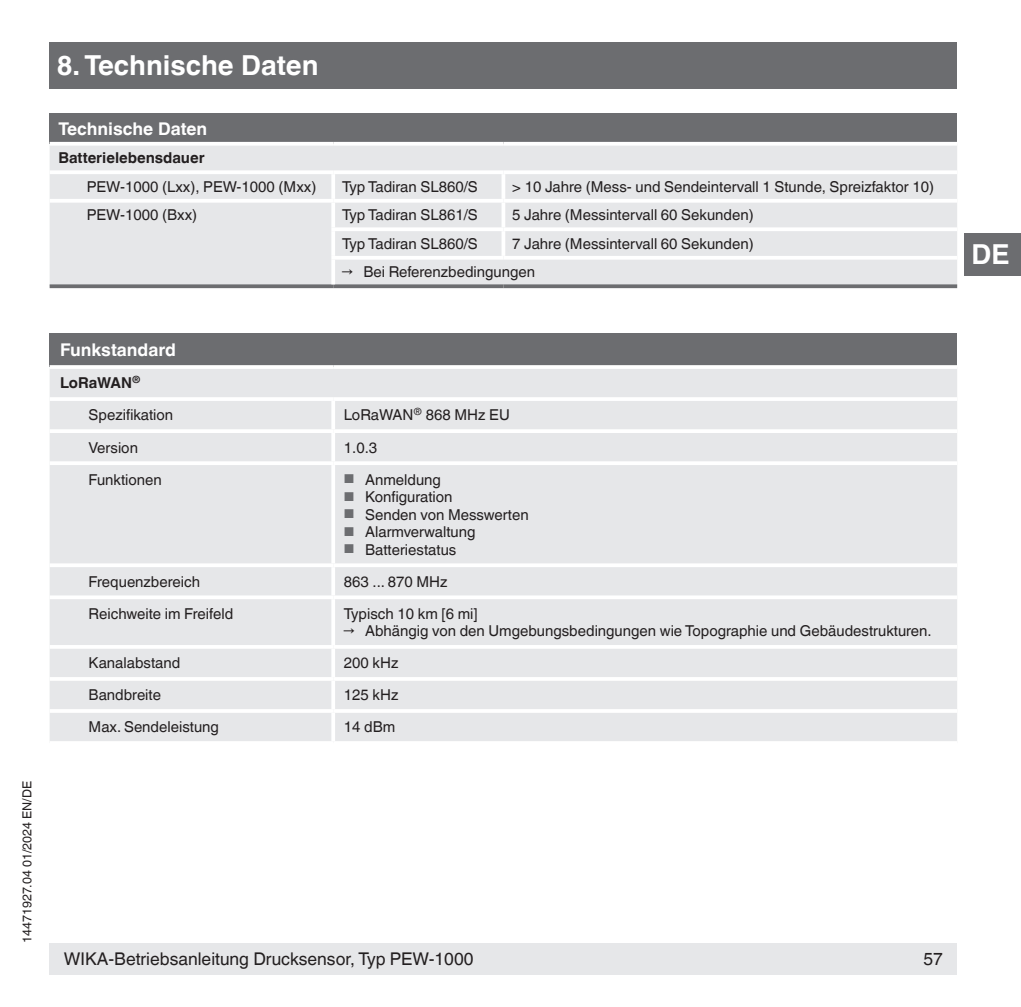
<style>
.page{position:relative;width:1021px;height:1007px;background:#fff}
.page>*{position:absolute;margin:0;border:0;box-sizing:border-box;transform-origin:0 0}
.t1{font:700 27.5px "Helvetica World";color:#fff}
.t2{font:17.5px "Helvetica World";color:#231f20}
.t3{font:700 17.5px "Helvetica World";color:#fff}
.t4{font:15px/32px "Helvetica World";color:#231f20}
.t5{font:700 15px "Helvetica World";color:#231f20}
.t6{font:12.5px "Helvetica World";color:#231f20}
.s1{font-weight:700}
.s2{font-size:12.75px;color:#6c6d70}
</style>
<div class="page">
<div style="left:50px;top:943px;width:907px;height:31px;background:#e6e7e9"></div>
<div style="left:50px;top:43px;width:907px;height:46px;background:#6c6d70"></div>
<div style="left:964px;top:233px;width:56px;height:42px;background:#6c6d70"></div>
<div style="left:50px;top:113px;width:907px;height:31px;background:#6c6d70"></div>
<div style="left:50px;top:146px;width:907px;height:138px;background:#e6e7e9"></div>
<svg style="left:50px;top:284px;width:283px;height:4px"></svg>
<svg style="left:333px;top:284px;width:170px;height:4px"></svg>
<svg style="left:503px;top:284px;width:454px;height:4px;background:#78797c"></svg>
<hr style="left:50px;top:142px;width:283px;height:4px;background:#fff">
<hr style="left:333px;top:142px;width:170px;height:4px;background:#fff">
<hr style="left:503px;top:142px;width:454px;height:4px;background:#fff">
<hr style="left:50px;top:170px;width:283px;height:4px;background:#fff">
<hr style="left:333px;top:170px;width:170px;height:4px;background:#fff">
<hr style="left:331px;top:174px;width:4px;height:25px;background:#fff">
<hr style="left:503px;top:170px;width:454px;height:4px;background:#fff">
<svg style="left:501px;top:174px;width:4px;height:25px"></svg>
<hr style="left:50px;top:199px;width:283px;height:4px;background:#fff">
<hr style="left:333px;top:199px;width:170px;height:4px;background:#fff">
<hr style="left:331px;top:203px;width:4px;height:24px;background:#fff">
<hr style="left:503px;top:199px;width:454px;height:4px;background:#fff">
<svg style="left:501px;top:203px;width:4px;height:24px"></svg>
<hr style="left:331px;top:227px;width:172px;height:4px;background:#fff">
<hr style="left:331px;top:231px;width:4px;height:25px;background:#fff">
<hr style="left:503px;top:227px;width:454px;height:4px;background:#fff">
<svg style="left:501px;top:231px;width:4px;height:25px"></svg>
<hr style="left:331px;top:256px;width:172px;height:3px;background:#fff">
<hr style="left:331px;top:259px;width:4px;height:25px;background:#fff">
<hr style="left:503px;top:256px;width:454px;height:3px;background:#fff">
<div style="left:50px;top:333px;width:907px;height:34px;background:#6c6d70"></div>
<div style="left:50px;top:369px;width:907px;height:372px;background:#e6e7e9"></div>
<svg style="left:50px;top:365px;width:283px;height:2px"></svg>
<svg style="left:333px;top:365px;width:624px;height:2px"></svg>
<hr style="left:50px;top:397px;width:283px;height:4px;background:#fff">
<hr style="left:333px;top:397px;width:624px;height:4px;background:#fff">
<hr style="left:331px;top:401px;width:4px;height:28px;background:#fff">
<hr style="left:50px;top:429px;width:283px;height:4px;background:#fff">
<hr style="left:333px;top:429px;width:624px;height:4px;background:#fff">
<hr style="left:331px;top:433px;width:4px;height:28px;background:#fff">
<hr style="left:50px;top:461px;width:283px;height:4px;background:#fff">
<hr style="left:333px;top:461px;width:624px;height:4px;background:#fff">
<hr style="left:331px;top:465px;width:4px;height:98px;background:#fff">
<hr style="left:50px;top:563px;width:283px;height:4px;background:#fff">
<hr style="left:333px;top:563px;width:624px;height:4px;background:#fff">
<hr style="left:331px;top:567px;width:4px;height:28px;background:#fff">
<hr style="left:50px;top:595px;width:283px;height:4px;background:#fff">
<hr style="left:333px;top:595px;width:624px;height:4px;background:#fff">
<hr style="left:331px;top:599px;width:4px;height:46px;background:#fff">
<hr style="left:50px;top:645px;width:283px;height:3px;background:#fff">
<hr style="left:333px;top:645px;width:624px;height:3px;background:#fff">
<hr style="left:331px;top:648px;width:4px;height:29px;background:#fff">
<hr style="left:50px;top:677px;width:283px;height:3px;background:#fff">
<hr style="left:333px;top:677px;width:624px;height:3px;background:#fff">
<hr style="left:331px;top:680px;width:4px;height:29px;background:#fff">
<hr style="left:50px;top:709px;width:283px;height:3px;background:#fff">
<hr style="left:333px;top:709px;width:624px;height:3px;background:#fff">
<hr style="left:331px;top:712px;width:4px;height:29px;background:#fff">
<p class="t6" style="left:20px;top:943px;width:164px;rotate:-90deg">14471927.04 01/2024 EN/DE</p>
<h1 class="t1" style="left:57px;top:50px;width:263px">8. Technische Daten</h1>
<p class="t3" style="left:58px;top:119px;width:150px">Technische Daten</p>
<p class="t5" style="left:58px;top:149px;width:148px">Batterielebensdauer</p>
<p class="t4" style="left:87px;top:171px;width:231px">PEW-1000 (Lxx), PEW-1000 (Mxx)</p>
<p class="t4" style="left:342px;top:171px;width:137px">Typ Tadiran SL860/S</p>
<p class="t4" style="left:512px;top:171px;width:423px">&gt; 10 Jahre (Mess- und Sendeintervall 1 Stunde, Spreizfaktor 10)</p>
<p class="t4" style="left:87px;top:199px;width:112px">PEW-1000 (Bxx)</p>
<p class="t4" style="left:342px;top:199px;width:137px">Typ Tadiran SL861/S</p>
<p class="t4" style="left:512px;top:199px;width:243px">5 Jahre (Messintervall 60 Sekunden)</p>
<p class="t4" style="left:342px;top:228px;width:137px">Typ Tadiran SL860/S</p>
<p class="t4" style="left:512px;top:228px;width:243px">7 Jahre (Messintervall 60 Sekunden)</p>
<p class="t4" style="left:342px;top:256px;width:194px">→ Bei Referenzbedingungen</p>
<p class="t3" style="left:60px;top:340px;width:117px">Funkstandard</p>
<p class="t4" style="left:89px;top:367px;width:86px;text-indent:-28px"><span class="s1">LoRaWAN</span><sup>®<br></sup>Spezifikation</p>
<p class="t4" style="left:344px;top:399px;width:167px">LoRaWAN<sup>®</sup> 868 MHz EU</p>
<p class="t4" style="left:89px;top:431px;width:51px">Version</p>
<p class="t4" style="left:344px;top:431px;width:35px">1.0.3</p>
<p class="t4" style="left:89px;top:463px;width:75px">Funktionen</p>
<p class="t4" style="left:344px;top:463px;width:99px"><span class="s2">■</span> Anmeldung</p>
<p class="t4" style="left:344px;top:481px;width:110px"><span class="s2">■</span> Konfiguration</p>
<p class="t4" style="left:344px;top:498px;width:186px"><span class="s2">■</span> Senden von Messwerten</p>
<p class="t4" style="left:344px;top:516px;width:133px"><span class="s2">■</span> Alarmverwaltung</p>
<p class="t4" style="left:344px;top:533px;width:114px"><span class="s2">■</span> Batteriestatus</p>
<p class="t4" style="left:89px;top:565px;width:113px">Frequenzbereich</p>
<p class="t4" style="left:344px;top:565px;width:105px">863 ... 870 MHz</p>
<p class="t4" style="left:89px;top:597px;width:146px">Reichweite im Freifeld</p>
<p class="t4" style="left:344px;top:597px;width:135px">Typisch 10 km [6 mi]</p>
<p class="t4" style="left:344px;top:615px;width:589px">→ Abhängig von den Umgebungsbedingungen wie Topographie und Gebäudestrukturen.</p>
<p class="t4" style="left:89px;top:647px;width:93px">Kanalabstand</p>
<p class="t4" style="left:344px;top:647px;width:56px">200 kHz</p>
<p class="t4" style="left:89px;top:679px;width:74px">Bandbreite</p>
<p class="t4" style="left:344px;top:679px;width:56px">125 kHz</p>
<p class="t4" style="left:89px;top:711px;width:132px">Max. Sendeleistung</p>
<p class="t4" style="left:344px;top:711px;width:53px">14 dBm</p>
<p class="t2" style="left:64px;top:948px;width:411px">WIKA-Betriebsanleitung Drucksensor, Typ PEW-1000</p>
<p class="t2" style="left:923px;top:948px;width:21px">57</p>
<h1 class="t1" style="left:971px;top:238px;width:40px">DE</h1>
</div>
